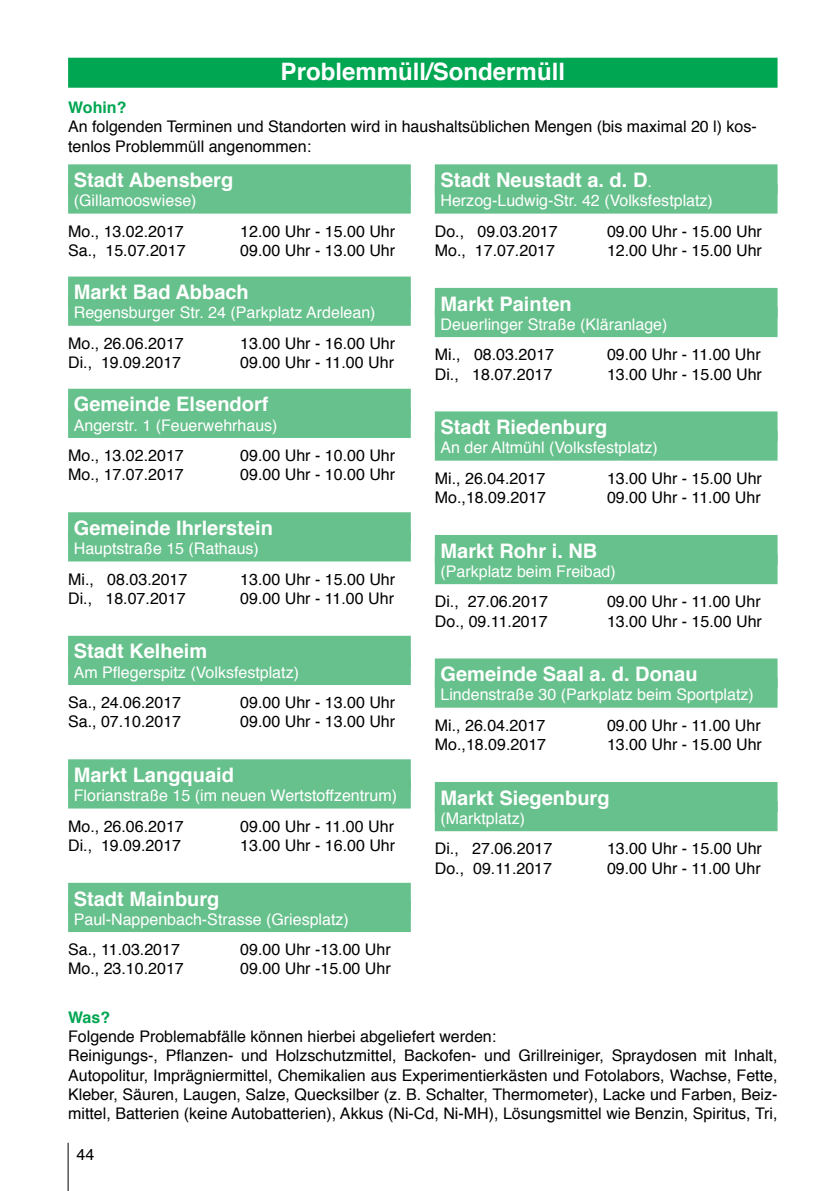
<style>
.page{position:relative;width:840px;height:1191px;background:#fff}
.page>*{position:absolute;margin:0;border:0;box-sizing:border-box;transform-origin:0 0}
.t1{font:700 24px "Helvetica";color:#fff}
.t2{font:700 20px "Helvetica";color:#fff}
.t3{font:16px/19.2px "Helvetica";color:#000}
.t4{font:16px "Helvetica";color:#fff}
.t5{font:700 16px "Helvetica";color:#00a651}
.s1{font-weight:400;font-size:16px}
</style>
<div class="page">
<hr style="left:68px;top:1142px;width:1px;height:49px;background:#000">
<div style="left:68px;top:58px;width:709px;height:30px;background:#00a651"></div>
<div style="left:68px;top:164px;width:342px;height:30px;background:#67c18c"></div>
<div style="left:68px;top:184px;width:342px;height:30px;background:#67c18c"></div>
<div style="left:68px;top:276px;width:342px;height:30px;background:#67c18c"></div>
<div style="left:68px;top:296px;width:342px;height:30px;background:#67c18c"></div>
<div style="left:68px;top:389px;width:342px;height:30px;background:#67c18c"></div>
<div style="left:68px;top:408px;width:342px;height:30px;background:#67c18c"></div>
<div style="left:68px;top:512px;width:342px;height:30px;background:#67c18c"></div>
<div style="left:68px;top:531px;width:342px;height:30px;background:#67c18c"></div>
<div style="left:68px;top:636px;width:342px;height:30px;background:#67c18c"></div>
<div style="left:68px;top:655px;width:342px;height:30px;background:#67c18c"></div>
<div style="left:68px;top:759px;width:342px;height:30px;background:#67c18c"></div>
<div style="left:68px;top:778px;width:342px;height:30px;background:#67c18c"></div>
<div style="left:68px;top:883px;width:342px;height:30px;background:#67c18c"></div>
<div style="left:68px;top:902px;width:342px;height:30px;background:#67c18c"></div>
<div style="left:434px;top:164px;width:343px;height:30px;background:#67c18c"></div>
<div style="left:434px;top:184px;width:343px;height:30px;background:#67c18c"></div>
<div style="left:434px;top:288px;width:343px;height:30px;background:#67c18c"></div>
<div style="left:434px;top:307px;width:343px;height:30px;background:#67c18c"></div>
<div style="left:434px;top:411px;width:343px;height:30px;background:#67c18c"></div>
<div style="left:434px;top:430px;width:343px;height:30px;background:#67c18c"></div>
<div style="left:434px;top:535px;width:343px;height:30px;background:#67c18c"></div>
<div style="left:434px;top:554px;width:343px;height:30px;background:#67c18c"></div>
<div style="left:434px;top:658px;width:343px;height:30px;background:#67c18c"></div>
<div style="left:434px;top:677px;width:343px;height:30px;background:#67c18c"></div>
<div style="left:434px;top:782px;width:343px;height:30px;background:#67c18c"></div>
<div style="left:434px;top:801px;width:343px;height:30px;background:#67c18c"></div>
<h1 class="t1" style="left:280px;top:53px;width:286px">Problemmüll/Sondermüll</h1>
<p class="t5" style="left:68px;top:95px;width:60px">Wohin?</p>
<p class="t3" style="left:68px;top:118px;width:690px">An folgenden Terminen und Standorten wird in haushaltsüblichen Mengen (bis maximal 20 l) kos&shy;tenlos Problemmüll angenommen:</p>
<p class="t2" style="left:74px;top:164px;width:161px">Stadt Abensberg</p>
<p class="t4" style="left:74px;top:188px;width:124px">(Gillamooswiese)</p>
<p class="t3" style="left:68px;top:222px;width:117px">Mo., 13.02.2017</p>
<p class="t3" style="left:240px;top:222px;width:156px">12.00 Uhr - 15.00 Uhr</p>
<p class="t3" style="left:68px;top:241px;width:119px">Sa., 15.07.2017</p>
<p class="t3" style="left:240px;top:241px;width:156px">09.00 Uhr - 13.00 Uhr</p>
<p class="t2" style="left:74px;top:276px;width:176px">Markt Bad Abbach</p>
<p class="t4" style="left:74px;top:300px;width:303px">Regensburger Str. 24 (Parkplatz Ardelean)</p>
<p class="t3" style="left:68px;top:334px;width:117px">Mo., 26.06.2017</p>
<p class="t3" style="left:240px;top:334px;width:156px">13.00 Uhr - 16.00 Uhr</p>
<p class="t3" style="left:68px;top:353px;width:114px">Di., 19.09.2017</p>
<p class="t3" style="left:240px;top:353px;width:155px">09.00 Uhr - 11.00 Uhr</p>
<p class="t2" style="left:74px;top:388px;width:196px">Gemeinde Elsendorf</p>
<p class="t4" style="left:74px;top:413px;width:205px">Angerstr. 1 (Feuerwehrhaus)</p>
<p class="t3" style="left:68px;top:446px;width:117px">Mo., 13.02.2017</p>
<p class="t3" style="left:240px;top:446px;width:156px">09.00 Uhr - 10.00 Uhr</p>
<p class="t3" style="left:68px;top:465px;width:117px">Mo., 17.07.2017</p>
<p class="t3" style="left:240px;top:465px;width:156px">09.00 Uhr - 10.00 Uhr</p>
<p class="t2" style="left:74px;top:512px;width:200px">Gemeinde Ihrlerstein</p>
<p class="t4" style="left:74px;top:536px;width:186px">Hauptstraße 15 (Rathaus)</p>
<p class="t3" style="left:68px;top:570px;width:121px">Mi., 08.03.2017</p>
<p class="t3" style="left:240px;top:570px;width:156px">13.00 Uhr - 15.00 Uhr</p>
<p class="t3" style="left:68px;top:589px;width:119px">Di., 18.07.2017</p>
<p class="t3" style="left:240px;top:589px;width:155px">09.00 Uhr - 11.00 Uhr</p>
<p class="t2" style="left:74px;top:635px;width:135px">Stadt Kelheim</p>
<p class="t4" style="left:74px;top:659px;width:226px">Am Pflegerspitz (Volksfestplatz)</p>
<p class="t3" style="left:68px;top:693px;width:114px">Sa., 24.06.2017</p>
<p class="t3" style="left:240px;top:693px;width:156px">09.00 Uhr - 13.00 Uhr</p>
<p class="t3" style="left:68px;top:712px;width:114px">Sa., 07.10.2017</p>
<p class="t3" style="left:240px;top:712px;width:156px">09.00 Uhr - 13.00 Uhr</p>
<p class="t2" style="left:74px;top:759px;width:162px">Markt Langquaid</p>
<p class="t4" style="left:74px;top:783px;width:325px">Florianstraße 15 (im neuen Wertstoffzentrum)</p>
<p class="t3" style="left:68px;top:817px;width:117px">Mo., 26.06.2017</p>
<p class="t3" style="left:240px;top:817px;width:155px">09.00 Uhr - 11.00 Uhr</p>
<p class="t3" style="left:68px;top:836px;width:114px">Di., 19.09.2017</p>
<p class="t3" style="left:240px;top:836px;width:156px">13.00 Uhr - 16.00 Uhr</p>
<p class="t2" style="left:74px;top:882px;width:147px">Stadt Mainburg</p>
<p class="t4" style="left:74px;top:906px;width:276px">Paul-Nappenbach-Strasse (Griesplatz)</p>
<p class="t3" style="left:68px;top:940px;width:113px">Sa., 11.03.2017</p>
<p class="t3" style="left:240px;top:940px;width:152px">09.00 Uhr -13.00 Uhr</p>
<p class="t3" style="left:68px;top:959px;width:117px">Mo., 23.10.2017</p>
<p class="t3" style="left:240px;top:959px;width:152px">09.00 Uhr -15.00 Uhr</p>
<p class="t2" style="left:440px;top:164px;width:213px">Stadt Neustadt a. d. D<span class="s1">.</span></p>
<p class="t4" style="left:440px;top:188px;width:274px">Herzog-Ludwig-Str. 42 (Volksfestplatz)</p>
<p class="t3" style="left:434px;top:222px;width:124px">Do., 09.03.2017</p>
<p class="t3" style="left:606px;top:222px;width:156px">09.00 Uhr - 15.00 Uhr</p>
<p class="t3" style="left:434px;top:241px;width:122px">Mo., 17.07.2017</p>
<p class="t3" style="left:606px;top:241px;width:156px">12.00 Uhr - 15.00 Uhr</p>
<p class="t2" style="left:440px;top:287px;width:133px">Markt Painten</p>
<p class="t4" style="left:440px;top:312px;width:228px">Deuerlinger Straße (Kläranlage)</p>
<p class="t3" style="left:434px;top:345px;width:121px">Mi., 08.03.2017</p>
<p class="t3" style="left:606px;top:345px;width:155px">09.00 Uhr - 11.00 Uhr</p>
<p class="t3" style="left:434px;top:365px;width:119px">Di., 18.07.2017</p>
<p class="t3" style="left:606px;top:365px;width:156px">13.00 Uhr - 15.00 Uhr</p>
<p class="t2" style="left:440px;top:411px;width:168px">Stadt Riedenburg</p>
<p class="t4" style="left:440px;top:435px;width:218px">An der Altmühl (Volksfestplatz)</p>
<p class="t3" style="left:434px;top:469px;width:112px">Mi., 26.04.2017</p>
<p class="t3" style="left:606px;top:469px;width:156px">13.00 Uhr - 15.00 Uhr</p>
<p class="t3" style="left:434px;top:488px;width:113px">Mo.,18.09.2017</p>
<p class="t3" style="left:606px;top:488px;width:155px">09.00 Uhr - 11.00 Uhr</p>
<p class="t2" style="left:440px;top:534px;width:158px">Markt Rohr i. NB</p>
<p class="t4" style="left:440px;top:559px;width:177px">(Parkplatz beim Freibad)</p>
<p class="t3" style="left:434px;top:592px;width:114px">Di., 27.06.2017</p>
<p class="t3" style="left:606px;top:592px;width:155px">09.00 Uhr - 11.00 Uhr</p>
<p class="t3" style="left:434px;top:612px;width:114px">Do., 09.11.2017</p>
<p class="t3" style="left:606px;top:612px;width:156px">13.00 Uhr - 15.00 Uhr</p>
<p class="t2" style="left:440px;top:658px;width:258px">Gemeinde Saal a. d. Donau</p>
<p class="t4" style="left:440px;top:682px;width:315px">Lindenstraße 30 (Parkplatz beim Sportplatz)</p>
<p class="t3" style="left:434px;top:716px;width:112px">Mi., 26.04.2017</p>
<p class="t3" style="left:606px;top:716px;width:155px">09.00 Uhr - 11.00 Uhr</p>
<p class="t3" style="left:434px;top:735px;width:113px">Mo.,18.09.2017</p>
<p class="t3" style="left:606px;top:735px;width:156px">13.00 Uhr - 15.00 Uhr</p>
<p class="t2" style="left:440px;top:781px;width:170px">Markt Siegenburg</p>
<p class="t4" style="left:440px;top:806px;width:86px">(Marktplatz)</p>
<p class="t3" style="left:434px;top:839px;width:119px">Di., 27.06.2017</p>
<p class="t3" style="left:606px;top:839px;width:156px">13.00 Uhr - 15.00 Uhr</p>
<p class="t3" style="left:434px;top:859px;width:119px">Do., 09.11.2017</p>
<p class="t3" style="left:606px;top:859px;width:155px">09.00 Uhr - 11.00 Uhr</p>
<p class="t5" style="left:68px;top:1004px;width:44px">Was?</p>
<p class="t3" style="left:68px;top:1027px;width:710px">Folgende Problemabfälle können hierbei abgeliefert werden:<br>Reinigungs-, Pflanzen- und Holzschutzmittel, Backofen- und Grillreiniger, Spraydosen mit Inhalt, Autopolitur, Imprägniermittel, Chemikalien aus Experimentierkästen und Fotolabors, Wachse, Fette, Kleber, Säuren, Laugen, Salze, Quecksilber (z. B. Schalter, Thermometer), Lacke und Farben, Beiz&shy;mittel, Batterien (keine Autobatterien), Akkus (Ni-Cd, Ni-MH), Lösungsmittel wie Benzin, Spiritus, Tri,</p>
<p class="t3" style="left:77px;top:1145px;width:19px">44</p>
</div>
